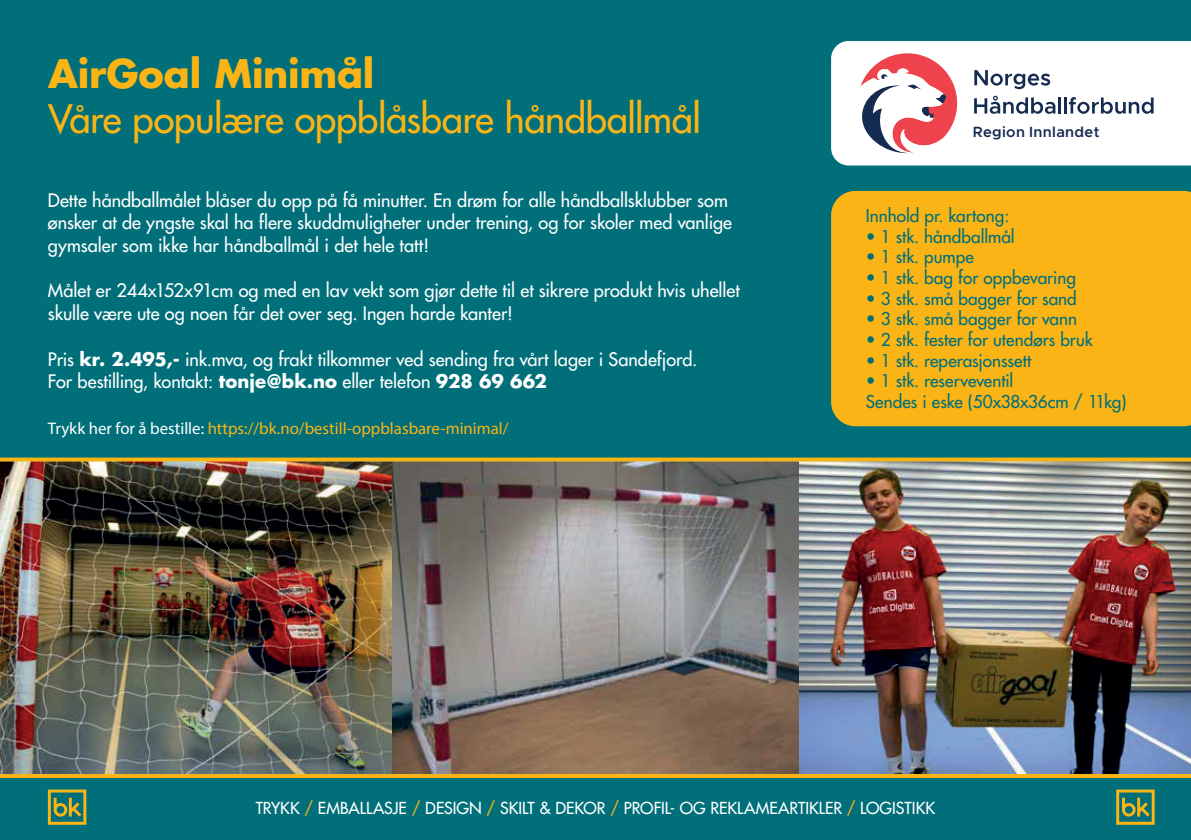
<style>
.page{position:relative;width:1191px;height:840px;background:#fff}
.page>*{position:absolute;margin:0;border:0;box-sizing:border-box;transform-origin:0 0}
.t1{font:38.2px "Futura";letter-spacing:-.015em;color:#fbb416}
.t2{font:700 38.2px "Futura";letter-spacing:-.005em;color:#fbb416}
.t3{font:18.2px/22.6px "Futura";color:#fff}
.t4{font:17.2px/20.6px "Futura";color:#006f7a}
.t5{font:16.8px "Myriad Pro";color:#fbb416}
.t6{font:16.2px "Futura";color:#fff}
.t7{font:600 14.8px "Metropolis";letter-spacing:.02em;color:#162b52}
.s1{font-weight:700}
.s2{color:#fff}
.s3{color:#fbb416}
</style>
<div class="page">
<div style="left:0;top:0;width:1191px;height:839px;background:#006f7a"></div>
<img style="left:391px;top:461px;width:408px;height:312px">
<img style="left:0;top:461px;width:391px;height:312px">
<img style="left:799px;top:461px;width:392px;height:312px">
<svg style="left:0;top:457px;width:1191px;height:4px;background:#d6a924"></svg>
<svg style="left:0;top:773px;width:1191px;height:4px;background:#d8a32f"></svg>
<div style="left:831px;top:41px;width:360px;height:124px;background:#fff"></div>
<div style="left:831px;top:191px;width:360px;height:235px;background:#fbb416"></div>
<svg style="left:974px;top:96px;width:81px;height:18px"></svg>
<hr style="left:1058px;top:97px;width:3px;height:16px;background:#162b52">
<svg style="left:1064px;top:97px;width:89px;height:17px;background:#a9b1bf"></svg>
<svg style="left:974px;top:70px;width:76px;height:19px"></svg>
<svg style="left:857px;top:53px;width:100px;height:101px;background:#e2abb3"></svg>
<svg style="left:48px;top:789px;width:38px;height:35px"></svg>
<svg style="left:1116px;top:789px;width:38px;height:35px"></svg>
<h1 class="t2" style="left:48px;top:48px;width:328px">AirGoal Minimål</h1>
<h1 class="t1" style="left:48px;top:95px;width:654px">Våre populære oppblåsbare håndballmål</h1>
<p class="t3" style="left:48px;top:189px;width:685px">Dette håndballmålet blåser du opp på få minutter. En drøm for alle håndballsklubber som ønsker at de yngste skal ha flere skuddmuligheter under trening, og for skoler med vanlige gymsaler som ikke har håndballmål i det hele tatt!</p>
<p class="t3" style="left:48px;top:279px;width:693px">Målet er 244x152x91cm og med en lav vekt som gjør dette til et sikrere produkt hvis uhellet skulle være ute og noen får det over seg. Ingen harde kanter!</p>
<p class="t3" style="left:48px;top:347px;width:651px">Pris <span class="s1">kr. 2.495,-</span> ink.mva, og frakt tilkommer ved sending fra vårt lager i Sandefjord.<br>For bestilling, kontakt: <span class="s1">tonje@bk.no</span> eller telefon <span class="s1">928 69 662</span></p>
<p class="t5" style="left:48px;top:417px;width:462px"><span class="s2">Trykk her for å bestille:</span> https://bk.no/bestill-oppblasbare-minimal/</p>
<p class="t7" style="left:973px;top:122px;width:128px">Region Innlandet</p>
<p class="t4" style="left:866px;top:205px;width:145px">Innhold pr. kartong:</p>
<p class="t4" style="left:866px;top:226px;width:150px">• 1 stk. håndballmål</p>
<p class="t4" style="left:866px;top:246px;width:109px">• 1 stk. pumpe</p>
<p class="t4" style="left:866px;top:267px;width:212px">• 1 stk. bag for oppbevaring</p>
<p class="t4" style="left:866px;top:288px;width:212px">• 3 stk. små bagger for sand</p>
<p class="t4" style="left:866px;top:308px;width:213px">• 3 stk. små bagger for vann</p>
<p class="t4" style="left:866px;top:329px;width:228px">• 2 stk. fester for utendørs bruk</p>
<p class="t4" style="left:866px;top:350px;width:167px">• 1 stk. reperasjonssett</p>
<p class="t4" style="left:866px;top:370px;width:262px">• 1 stk. reserveventil<br>Sendes i eske (50x38x36cm / 11kg)</p>
<p class="t6" style="left:256px;top:797px;width:681px">TRYKK <span class="s3">/</span> EMBALLASJE <span class="s3">/</span> DESIGN <span class="s3">/</span> SKILT &amp; DEKOR <span class="s3">/</span> PROFIL- OG REKLAMEARTIKLER <span class="s3">/</span> LOGISTIKK</p>
</div>
